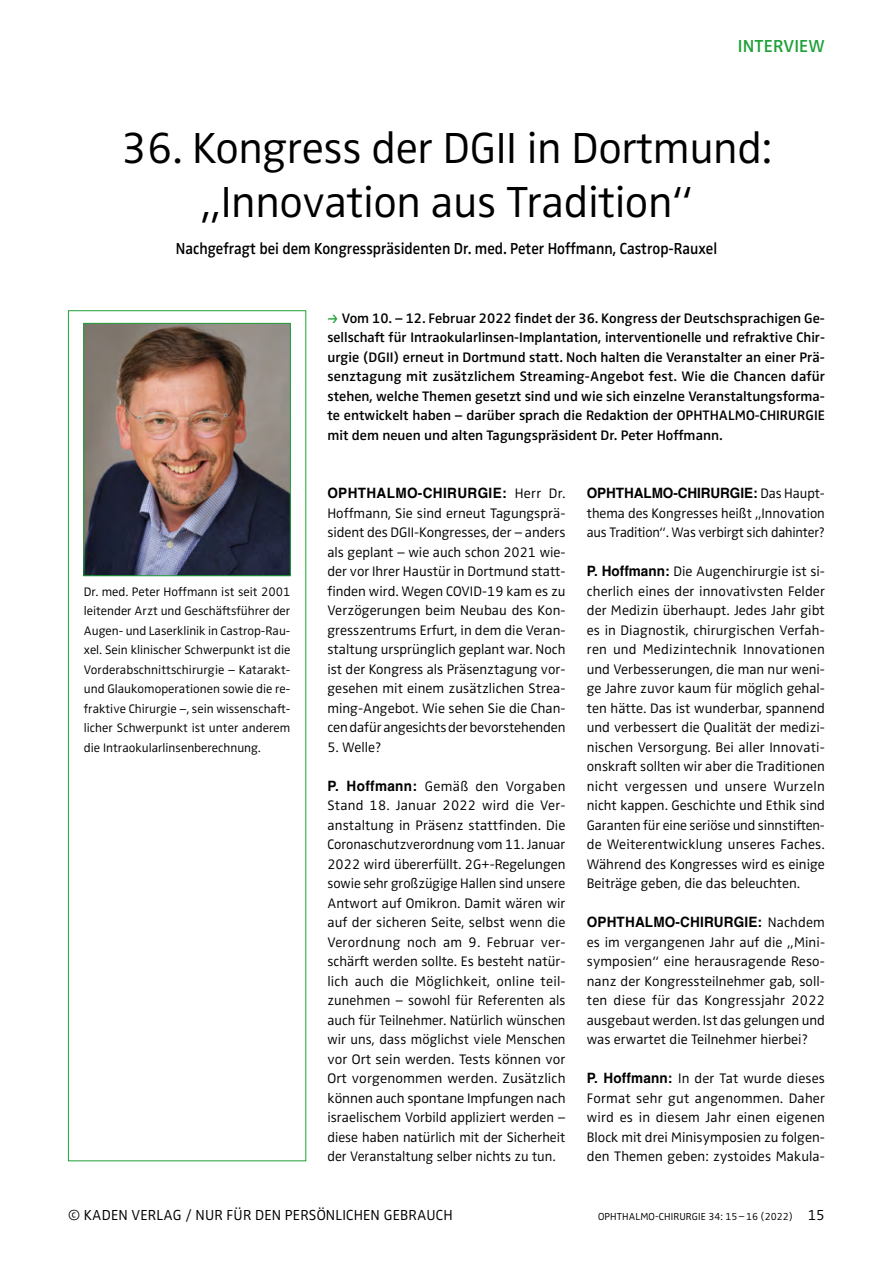
<style>
.page{position:relative;width:893px;height:1263px;background:#fff}
.page>*{position:absolute;margin:0;border:0;box-sizing:border-box;transform-origin:0 0}
.t1{font:300 45px/54px "Zwo Pro";letter-spacing:-.01em;color:#000;text-align:center}
.t2{font:600 18px "Zwo Pro";letter-spacing:.01em;color:#1fa138}
.t3{font:600 16.5px "Zwo Pro";color:#000;scale:.9 1}
.t4{font:300 15px "Zwo Pro";letter-spacing:.01em;color:#000}
.t5{font:300 14.25px/19.5px "Zwo Pro";color:#000;text-align:justify}
.t6{font:600 14.25px/19.5px "Zwo Pro";color:#000;text-align:justify}
.t7{font:700 14.25px "Helvetica";letter-spacing:.01em;color:#000;scale:.95 1}
.t8{font:300 12.75px/19.5px "Zwo Pro";color:#000;text-align:justify}
.t9{font:300 10.5px "Zwo Pro";letter-spacing:.01em;color:#000}
.s1{color:#1fa138}
.s2{font-family:"Zwo Pro";font-weight:300}
.s3{font-family:"Helvetica";font-weight:700}
.s4{font-size:15px}
</style>
<div class="page">
<div style="left:68px;top:310px;width:238px;height:851px;border:1px solid #1fa138"></div>
<img style="left:85px;top:325px;width:204px;height:249px">
<div style="left:83px;top:323px;width:208px;height:253px;border:1px solid #1fa138"></div>
<p class="t2" style="left:738px;top:33px;width:89px">INTERVIEW</p>
<h1 class="t1" style="left:121px;top:118px;width:652px">36. Kongress der DGII in Dortmund: „Innovation aus Tradition“</h1>
<p class="t3" style="left:176px;top:236px;width:603px">Nachgefragt bei dem Kongresspräsidenten Dr. med. Peter Hoffmann, Castrop-Rauxel</p>
<p class="t8" style="left:84px;top:581px;width:208px">Dr. med. Peter Hoffmann ist seit 2001 leitender Arzt und Geschäftsführer der Augen- und Laserklinik in Castrop-Rau&shy;xel. Sein klinischer Schwerpunkt ist die Vorderabschnittschirurgie – Katarakt&shy;und Glaukomoperationen sowie die re&shy;fraktive Chirurgie –, sein wissenschaft&shy;licher Schwerpunkt ist unter anderem die Intraokularlinsenberechnung.</p>
<p class="t6" style="left:327px;top:307px;width:499px"><span class="s1">→</span> Vom 10. – 12. Februar 2022 findet der 36. Kongress der Deutschsprachigen Ge&shy;sellschaft für Intraokularlinsen-Implantation, interventionelle und refraktive Chir&shy;urgie (DGII) erneut in Dortmund statt. Noch halten die Veranstalter an einer Prä&shy;senztagung mit zusätzlichem Streaming-Angebot fest. Wie die Chancen dafür stehen, welche Themen gesetzt sind und wie sich einzelne Veranstaltungsforma&shy;te entwickelt haben – darüber sprach die Redaktion der OPHTHALMO-CHIRURGIE mit dem neuen und alten Tagungspräsident Dr. Peter Hoffmann.</p>
<p class="t7" style="left:327px;top:484px;width:252px">OPHTHALMO-CHIRURGIE: <span class="s2">Herr Dr.</span></p>
<p class="t5" style="left:327px;top:502px;width:240px">Hoffmann, Sie sind erneut Tagungsprä&shy;sident des DGII-Kongresses, der – anders als geplant – wie auch schon 2021 wie&shy;der vor Ihrer Haustür in Dortmund statt&shy;finden wird. Wegen COVID-19 kam es zu Verzögerungen beim Neubau des Kon&shy;gresszentrums Erfurt, in dem die Veran&shy;staltung ursprünglich geplant war. Noch ist der Kongress als Präsenztagung vor&shy;gesehen mit einem zusätzlichen Strea&shy;ming-Angebot. Wie sehen Sie die Chan&shy;cen dafür angesichts der bevorstehenden</p>
<p class="t5" style="left:327px;top:736px;width:55px">5. Welle?</p>
<p class="t5" style="left:327px;top:775px;width:240px"><span class="s3">P. Hoffmann:</span> Gemäß den Vorgaben Stand 18. Januar 2022 wird die Ver&shy;anstaltung in Präsenz stattfinden. Die Coronaschutzverordnung vom 11. Januar 2022 wird übererfüllt. 2G+-Regelungen sowie sehr großzügige Hallen sind unsere Antwort auf Omikron. Damit wären wir auf der sicheren Seite, selbst wenn die Verordnung noch am 9. Februar ver&shy;schärft werden sollte. Es besteht natür&shy;lich auch die Möglichkeit, online teil&shy;zunehmen – sowohl für Referenten als auch für Teilnehmer. Natürlich wünschen wir uns, dass möglichst viele Menschen vor Ort sein werden. Tests können vor Ort vorgenommen werden. Zusätzlich können auch spontane Impfungen nach israelischem Vorbild appliziert werden – diese haben natürlich mit der Sicherheit der Veranstaltung selber nichts zu tun.</p>
<p class="t7" style="left:587px;top:484px;width:252px">OPHTHALMO-CHIRURGIE: <span class="s2">Das Haupt-</span></p>
<p class="t5" style="left:587px;top:502px;width:240px">thema des Kongresses heißt „Innovation aus Tradition“. Was verbirgt sich dahinter?</p>
<p class="t5" style="left:587px;top:561px;width:240px"><span class="s3">P. Hoffmann:</span> Die Augenchirurgie ist si&shy;cherlich eines der innovativsten Felder der Medizin überhaupt. Jedes Jahr gibt es in Diagnostik, chirurgischen Verfah&shy;ren und Medizintechnik Innovationen und Verbesserungen, die man nur weni&shy;ge Jahre zuvor kaum für möglich gehal&shy;ten hätte. Das ist wunderbar, spannend und verbessert die Qualität der medizi&shy;nischen Versorgung. Bei aller Innovati&shy;onskraft sollten wir aber die Traditionen nicht vergessen und unsere Wurzeln nicht kappen. Geschichte und Ethik sind Garanten für eine seriöse und sinnstiften&shy;de Weiterentwicklung unseres Faches.<br>Während des Kongresses wird es einige Beiträge geben, die das beleuchten.</p>
<p class="t7" style="left:587px;top:913px;width:252px">OPHTHALMO-CHIRURGIE: <span class="s2">Nachdem</span></p>
<p class="t5" style="left:587px;top:931px;width:240px">es im vergangenen Jahr auf die „Mini&shy;symposien“ eine herausragende Reso&shy;nanz der Kongressteilnehmer gab, soll&shy;ten diese für das Kongressjahr 2022 ausgebaut werden. Ist das gelungen und was erwartet die Teilnehmer hierbei?</p>
<p class="t5" style="left:587px;top:1068px;width:240px"><span class="s3">P. Hoffmann:</span> In der Tat wurde dieses Format sehr gut angenommen. Daher wird es in diesem Jahr einen eigenen Block mit drei Minisymposien zu folgen&shy;den Themen geben: zystoides Makula-</p>
<p class="t4" style="left:68px;top:1203px;width:386px">© KADEN VERLAG / NUR FÜR DEN PERSÖNLICHEN GEBRAUCH</p>
<p class="t9" style="left:598px;top:1208px;width:228px">OPHTHALMO-CHIRURGIE 34: 15–16 (2022) <span class="s4">15</span></p>
</div>
